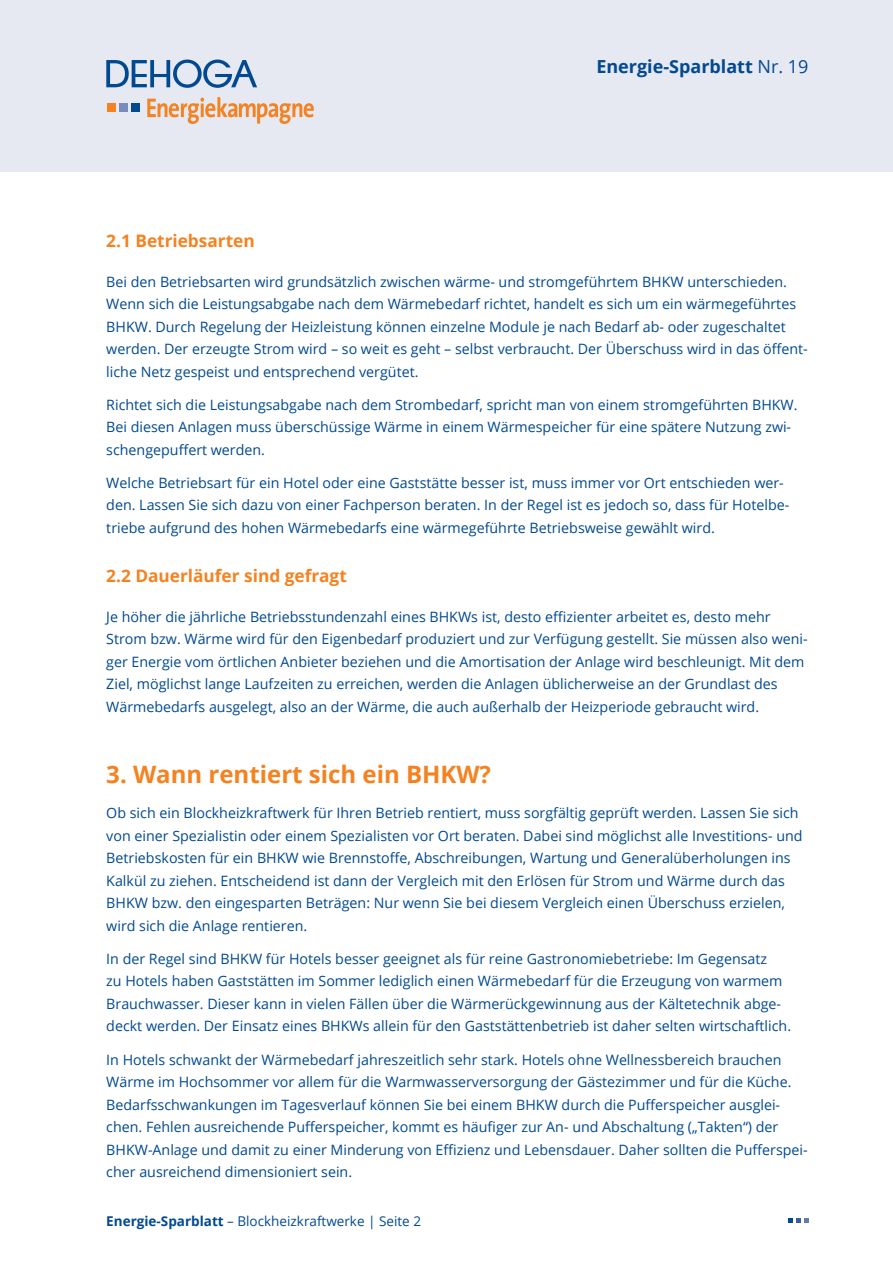
<style>
.page{position:relative;width:893px;height:1263px;background:#fff}
.page>*{position:absolute;margin:0;border:0;box-sizing:border-box;transform-origin:0 0}
.Headline_2{font:700 24px "Open Sans";color:#f58220}
.t1{font:700 18px "Open Sans";color:#014990}
.Headline_3{font:700 17.25px "Open Sans";color:#f58220}
.Fliesstext{font:14.25px/22.5px "Open Sans";color:#014990}
.t2{font:13.5px "Open Sans";color:#014990}
.s1{font-weight:400}
.s2{font-weight:700}
</style>
<div class="page">
<div style="left:0;top:0;width:893px;height:171px;background:#e6e8f2"></div>
<svg style="left:106px;top:60px;width:151px;height:28px"></svg>
<div style="left:132px;top:103px;width:8px;height:8px;background:#014990"></div>
<div style="left:119px;top:103px;width:8px;height:8px;background:#788bbc"></div>
<div style="left:107px;top:103px;width:8px;height:8px;background:#f58220"></div>
<svg style="left:147px;top:97px;width:167px;height:27px"></svg>
<svg style="left:788px;top:1218px;width:20px;height:4px"></svg>
<p class="t1" style="left:596px;top:54px;width:214px">Energie-Sparblatt <span class="s1">Nr. 19</span></p>
<p class="Headline_3" style="left:106px;top:229px;width:150px">2.1 Betriebsarten</p>
<p class="Fliesstext" style="left:106px;top:270px;width:703px">Bei den Betriebsarten wird grundsätzlich zwischen wärme- und stromgeführtem BHKW unterschieden.<br>Wenn sich die Leistungsabgabe nach dem Wärmebedarf richtet, handelt es sich um ein wärmegeführtes BHKW. Durch Regelung der Heizleistung können einzelne Module je nach Bedarf ab- oder zugeschaltet werden. Der erzeugte Strom wird – so weit es geht – selbst verbraucht. Der Überschuss wird in das öffent&shy;liche Netz gespeist und entsprechend vergütet.</p>
<p class="Fliesstext" style="left:106px;top:393px;width:693px">Richtet sich die Leistungsabgabe nach dem Strombedarf, spricht man von einem stromgeführten BHKW.<br>Bei diesen Anlagen muss überschüssige Wärme in einem Wärmespeicher für eine spätere Nutzung zwi&shy;schengepuffert werden.</p>
<p class="Fliesstext" style="left:106px;top:471px;width:684px">Welche Betriebsart für ein Hotel oder eine Gaststätte besser ist, muss immer vor Ort entschieden wer&shy;den. Lassen Sie sich dazu von einer Fachperson beraten. In der Regel ist es jedoch so, dass für Hotelbe&shy;triebe aufgrund des hohen Wärmebedarfs eine wärmegeführte Betriebsweise gewählt wird.</p>
<p class="Headline_3" style="left:106px;top:564px;width:242px">2.2 Dauerläufer sind gefragt</p>
<p class="Fliesstext" style="left:106px;top:605px;width:703px">Je höher die jährliche Betriebsstundenzahl eines BHKWs ist, desto effizienter arbeitet es, desto mehr Strom bzw. Wärme wird für den Eigenbedarf produziert und zur Verfügung gestellt. Sie müssen also weni&shy;ger Energie vom örtlichen Anbieter beziehen und die Amortisation der Anlage wird beschleunigt. Mit dem Ziel, möglichst lange Laufzeiten zu erreichen, werden die Anlagen üblicherweise an der Grundlast des Wärmebedarfs ausgelegt, also an der Wärme, die auch außerhalb der Heizperiode gebraucht wird.</p>
<p class="Headline_2" style="left:106px;top:757px;width:386px">3. Wann rentiert sich ein BHKW?</p>
<p class="Fliesstext" style="left:106px;top:801px;width:698px">Ob sich ein Blockheizkraftwerk für Ihren Betrieb rentiert, muss sorgfältig geprüft werden. Lassen Sie sich von einer Spezialistin oder einem Spezialisten vor Ort beraten. Dabei sind möglichst alle Investitions- und Betriebskosten für ein BHKW wie Brennstoffe, Abschreibungen, Wartung und Generalüberholungen ins Kalkül zu ziehen. Entscheidend ist dann der Vergleich mit den Erlösen für Strom und Wärme durch das BHKW bzw. den eingesparten Beträgen: Nur wenn Sie bei diesem Vergleich einen Überschuss erzielen, wird sich die Anlage rentieren.</p>
<p class="Fliesstext" style="left:106px;top:947px;width:686px">In der Regel sind BHKW für Hotels besser geeignet als für reine Gastronomiebetriebe: Im Gegensatz<br>zu Hotels haben Gaststätten im Sommer lediglich einen Wärmebedarf für die Erzeugung von warmem Brauchwasser. Dieser kann in vielen Fällen über die Wärmerückgewinnung aus der Kältetechnik abge&shy;deckt werden. Der Einsatz eines BHKWs allein für den Gaststättenbetrieb ist daher selten wirtschaftlich.</p>
<p class="Fliesstext" style="left:106px;top:1048px;width:703px">In Hotels schwankt der Wärmebedarf jahreszeitlich sehr stark. Hotels ohne Wellnessbereich brauchen Wärme im Hochsommer vor allem für die Warmwasserversorgung der Gästezimmer und für die Küche.<br>Bedarfsschwankungen im Tagesverlauf können Sie bei einem BHKW durch die Pufferspeicher ausglei&shy;chen. Fehlen ausreichende Pufferspeicher, kommt es häufiger zur An- und Abschaltung („Takten“) der BHKW-Anlage und damit zu einer Minderung von Effizienz und Lebensdauer. Daher sollten die Pufferspei&shy;cher ausreichend dimensioniert sein.</p>
<p class="t2" style="left:106px;top:1211px;width:316px"><span class="s2">Energie-Sparblatt</span> – Blockheizkraftwerke | Seite 2</p>
</div>
